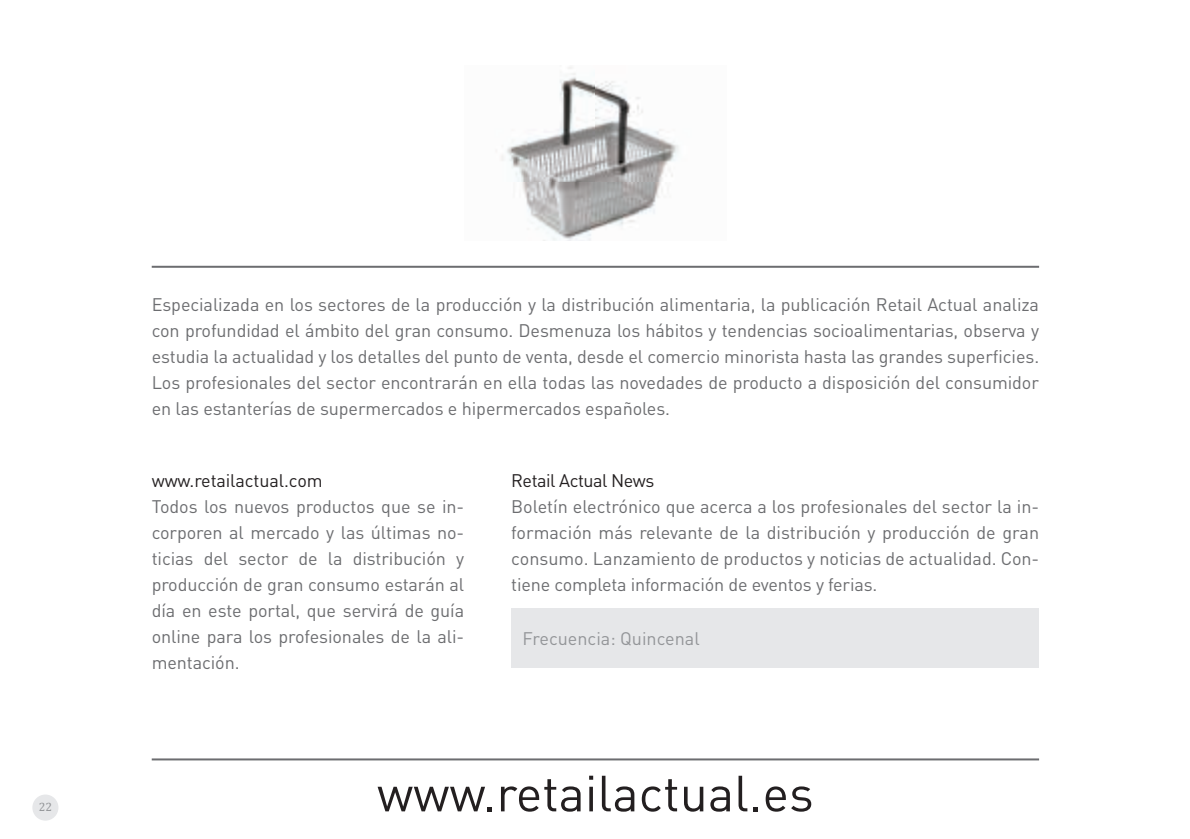
<style>
.page{position:relative;width:1190px;height:839px;background:#fff}
.page>*{position:absolute;margin:0;border:0;box-sizing:border-box;transform-origin:0 0}
.t1{font:50px "DIN";color:#231f20}
.t2{font:18px/26px "DIN";letter-spacing:-.005em;color:#6c6d70}
.t3{font:18px "DIN";color:#939598}
.t4{font:12px "Cambria";color:#939598}
.s1{color:#231f20}
</style>
<div class="page">
<img style="left:501px;top:67px;width:178px;height:174px">
<hr style="left:152px;top:266px;width:887px;height:2px;background:#6c6d70">
<hr style="left:152px;top:758px;width:887px;height:2px;background:#6c6d70">
<div style="left:511px;top:607px;width:528px;height:60px;background:#e6e7e9"></div>
<div style="left:32px;top:794px;width:26px;height:26px;background:#e6e7e9;border-radius:50%"></div>
<p class="t4" style="left:39px;top:799px;width:15px">22</p>
<p class="t2" style="left:152px;top:291px;width:889px;text-align:justify">Especializada en los sectores de la producción y la distribución alimentaria, la publicación Retail Actual analiza con profundidad el ámbito del gran consumo. Desmenuza los hábitos y tendencias socioalimentarias, observa y estudia la actualidad y los detalles del punto de venta, desde el comercio minorista hasta las grandes superficies.<br>Los profesionales del sector encontrarán en ella todas las novedades de producto a disposición del consumidor en las estanterías de supermercados e hipermercados españoles.</p>
<p class="t2" style="left:152px;top:466px;width:314px"><span class="s1">www.retailactual.com<br></span>Todos los nuevos productos que se in&shy;corporen al mercado y las últimas no&shy;ticias del sector de la distribución y producción de gran consumo estarán al día en este portal, que servirá de guía online para los profesionales de la ali&shy;mentación.</p>
<p class="t2" style="left:511px;top:466px;width:529px"><span class="s1">Retail Actual News<br></span>Boletín electrónico que acerca a los profesionales del sector la in&shy;formación más relevante de la distribución y producción de gran consumo. Lanzamiento de productos y noticias de actualidad. Con&shy;tiene completa información de eventos y ferias.</p>
<p class="t3" style="left:523px;top:627px;width:179px">Frecuencia: Quincenal</p>
<p class="t1" style="left:377px;top:761px;width:438px">www.retailactual.es</p>
</div>
